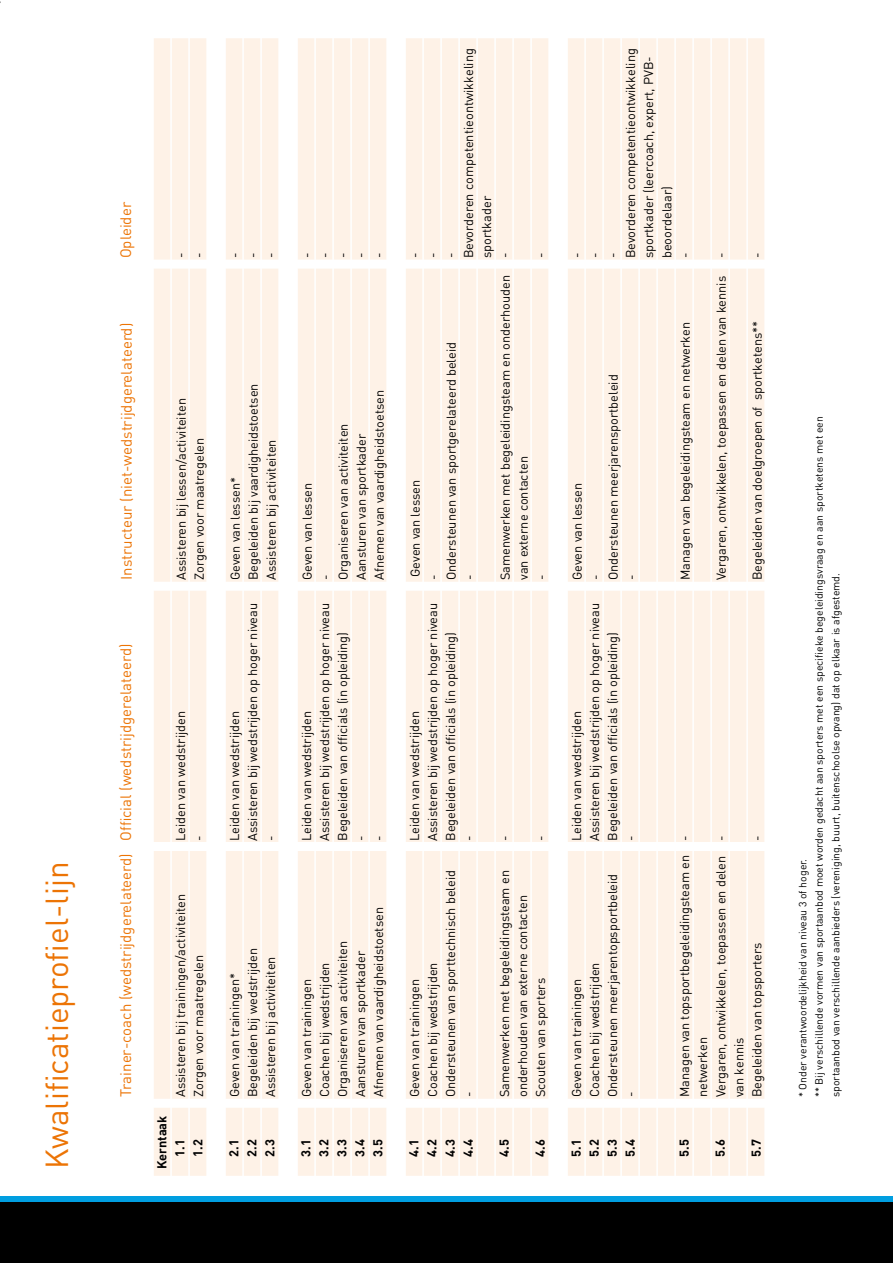
<style>
.page{position:relative;width:893px;height:1263px;background:#fff}
.page>*{position:absolute;margin:0;border:0;box-sizing:border-box;transform-origin:0 0}
.t1{font:31.5px "DIN";color:#ec7405}
.t2{font:15px "DIN";color:#ec7405}
.t3{font:12.75px/18px "DIN";color:#000}
.t4{font:700 12.75px/18px "DIN";color:#000;text-align:justify}
.t5{font:10.5px/16.5px "DIN";color:#000}
</style>
<div class="page">
<div style="left:0;top:1201px;width:893px;height:62px;background:#000"></div>
<div style="left:0;top:1196px;width:893px;height:5px;background:#009ee0"></div>
<div style="left:154px;top:38px;width:16px;height:1138px;background:#fef2e7"></div>
<div style="left:172px;top:38px;width:16px;height:1138px;background:#fef2e7"></div>
<div style="left:190px;top:38px;width:16px;height:1138px;background:#fef2e7"></div>
<div style="left:226px;top:38px;width:16px;height:1138px;background:#fef2e7"></div>
<div style="left:244px;top:38px;width:16px;height:1138px;background:#fef2e7"></div>
<div style="left:262px;top:38px;width:16px;height:1138px;background:#fef2e7"></div>
<div style="left:298px;top:38px;width:16px;height:1138px;background:#fef2e7"></div>
<div style="left:316px;top:38px;width:16px;height:1138px;background:#fef2e7"></div>
<div style="left:334px;top:38px;width:16px;height:1138px;background:#fef2e7"></div>
<div style="left:352px;top:38px;width:16px;height:1138px;background:#fef2e7"></div>
<div style="left:370px;top:38px;width:16px;height:1138px;background:#fef2e7"></div>
<div style="left:406px;top:38px;width:16px;height:1138px;background:#fef2e7"></div>
<div style="left:424px;top:38px;width:16px;height:1138px;background:#fef2e7"></div>
<div style="left:442px;top:38px;width:16px;height:1138px;background:#fef2e7"></div>
<div style="left:460px;top:38px;width:16px;height:1138px;background:#fef2e7"></div>
<div style="left:478px;top:38px;width:16px;height:1138px;background:#fef2e7"></div>
<div style="left:496px;top:38px;width:16px;height:1138px;background:#fef2e7"></div>
<div style="left:514px;top:38px;width:16px;height:1138px;background:#fef2e7"></div>
<div style="left:532px;top:38px;width:16px;height:1138px;background:#fef2e7"></div>
<div style="left:568px;top:38px;width:16px;height:1138px;background:#fef2e7"></div>
<div style="left:586px;top:38px;width:16px;height:1138px;background:#fef2e7"></div>
<div style="left:604px;top:38px;width:16px;height:1138px;background:#fef2e7"></div>
<div style="left:622px;top:38px;width:16px;height:1138px;background:#fef2e7"></div>
<div style="left:640px;top:38px;width:16px;height:1138px;background:#fef2e7"></div>
<div style="left:658px;top:38px;width:16px;height:1138px;background:#fef2e7"></div>
<div style="left:676px;top:38px;width:16px;height:1138px;background:#fef2e7"></div>
<div style="left:694px;top:38px;width:16px;height:1138px;background:#fef2e7"></div>
<div style="left:712px;top:38px;width:16px;height:1138px;background:#fef2e7"></div>
<div style="left:730px;top:38px;width:16px;height:1138px;background:#fef2e7"></div>
<div style="left:748px;top:38px;width:16px;height:1138px;background:#fef2e7"></div>
<div style="left:152px;top:1099px;width:624px;height:9px;background:#fff"></div>
<div style="left:152px;top:842px;width:628px;height:9px;background:#fff"></div>
<div style="left:152px;top:582px;width:623px;height:9px;background:#fff"></div>
<div style="left:152px;top:260px;width:626px;height:9px;background:#fff"></div>
<h1 class="t1" style="left:37px;top:1169px;width:309px;rotate:-90deg">Kwalificatieprofiel-lijn</h1>
<p class="t2" style="left:116px;top:258px;width:58px;rotate:-90deg">Opleider</p>
<p class="t2" style="left:117px;top:580px;width:258px;rotate:-90deg">Instructeur (niet-wedstrijdgerelateerd)</p>
<p class="t2" style="left:116px;top:841px;width:199px;rotate:-90deg">Official (wedstrijdgerelateerd)</p>
<p class="t2" style="left:116px;top:1097px;width:245px;rotate:-90deg">Trainer-coach (wedstrijdgerelateerd)</p>
<p class="t3" style="left:171px;top:258px;width:7px;rotate:-90deg">- -</p>
<p class="t3" style="left:225px;top:258px;width:7px;text-align:justify;rotate:-90deg">- - -</p>
<p class="t3" style="left:297px;top:258px;width:7px;text-align:justify;rotate:-90deg">- - - - -</p>
<p class="t3" style="left:172px;top:580px;width:183px;rotate:-90deg">Assisteren bij lessen/activiteiten<br>Zorgen voor maatregelen</p>
<p class="t3" style="left:226px;top:580px;width:198px;rotate:-90deg">Geven van lessen*<br>Begeleiden bij vaardigheidstoetsen<br>Assisteren bij activiteiten</p>
<p class="t3" style="left:298px;top:580px;width:192px;rotate:-90deg">Geven van lessen<br>-<br>Organiseren van activiteiten<br>Aansturen van sportkader<br>Afnemen van vaardigheidstoetsen</p>
<p class="t3" style="left:405px;top:258px;width:212px;rotate:-90deg">-<br>-<br>-<br>Bevorderen competentieontwikkeling sportkader<br>-</p>
<p class="t3" style="left:531px;top:258px;width:7px;rotate:-90deg">-</p>
<p class="t3" style="left:406px;top:580px;width:239px;rotate:-90deg">Geven van lessen<br>-<br>Ondersteunen van sportgerelateerd beleid -</p>
<p class="t3" style="left:496px;top:580px;width:307px;rotate:-90deg">Samenwerken met begeleidingsteam en onderhouden van externe contacten<br>-</p>
<p class="t3" style="left:171px;top:841px;width:131px;rotate:-90deg">Leiden van wedstrijden -</p>
<p class="t3" style="left:225px;top:841px;width:239px;rotate:-90deg">Leiden van wedstrijden<br>Assisteren bij wedstrijden op hoger niveau -</p>
<p class="t3" style="left:297px;top:841px;width:239px;rotate:-90deg">Leiden van wedstrijden<br>Assisteren bij wedstrijden op hoger niveau<br>Begeleiden van officials (in opleiding)<br>-<br>-</p>
<p class="t3" style="left:405px;top:841px;width:239px;rotate:-90deg">Leiden van wedstrijden<br>Assisteren bij wedstrijden op hoger niveau<br>Begeleiden van officials (in opleiding)<br>-</p>
<p class="t3" style="left:495px;top:841px;width:7px;rotate:-90deg">-</p>
<p class="t3" style="left:531px;top:841px;width:7px;rotate:-90deg">-</p>
<p class="t3" style="left:567px;top:258px;width:212px;rotate:-90deg">-<br>-<br>-<br>Bevorderen competentieontwikkeling sportkader (leercoach, expert, PVB&shy;beoordelaar)<br>-</p>
<p class="t3" style="left:568px;top:580px;width:207px;rotate:-90deg">Geven van lessen<br>-<br>Ondersteunen meerjarensportbeleid -</p>
<p class="t3" style="left:676px;top:580px;width:259px;rotate:-90deg">Managen van begeleidingsteam en netwerken</p>
<p class="t3" style="left:711px;top:258px;width:7px;rotate:-90deg">-</p>
<p class="t3" style="left:747px;top:258px;width:7px;rotate:-90deg">-</p>
<p class="t3" style="left:712px;top:580px;width:305px;rotate:-90deg">Vergaren, ontwikkelen, toepassen en delen van kennis</p>
<p class="t3" style="left:748px;top:580px;width:261px;rotate:-90deg">Begeleiden van doelgroepen of sportketens**</p>
<p class="t3" style="left:567px;top:841px;width:239px;rotate:-90deg">Leiden van wedstrijden<br>Assisteren bij wedstrijden op hoger niveau<br>Begeleiden van officials (in opleiding)<br>-</p>
<p class="t3" style="left:675px;top:841px;width:7px;rotate:-90deg">-</p>
<p class="t3" style="left:711px;top:841px;width:7px;rotate:-90deg">-</p>
<p class="t3" style="left:747px;top:841px;width:7px;rotate:-90deg">-</p>
<p class="t3" style="left:171px;top:1097px;width:204px;rotate:-90deg">Assisteren bij trainingen/activiteiten<br>Zorgen voor maatregelen</p>
<p class="t4" style="left:152px;top:1157px;width:43px;text-align:left;text-indent:-13px;rotate:-90deg">Kerntaak<br>1.1<br>1.2</p>
<p class="t3" style="left:225px;top:1097px;width:151px;rotate:-90deg">Geven van trainingen*<br>Begeleiden bij wedstrijden<br>Assisteren bij activiteiten</p>
<p class="t3" style="left:297px;top:1097px;width:192px;rotate:-90deg">Geven van trainingen<br>Coachen bij wedstrijden<br>Organiseren van activiteiten<br>Aansturen van sportkader<br>Afnemen van vaardigheidstoetsen</p>
<p class="t3" style="left:405px;top:1097px;width:228px;rotate:-90deg">Geven van trainingen<br>Coachen bij wedstrijden<br>Ondersteunen van sporttechnisch beleid -</p>
<p class="t3" style="left:495px;top:1097px;width:228px;rotate:-90deg">Samenwerken met begeleidingsteam en onderhouden van externe contacten<br>Scouten van sporters</p>
<p class="t3" style="left:567px;top:1097px;width:225px;rotate:-90deg">Geven van trainingen<br>Coachen bij wedstrijden<br>Ondersteunen meerjarentopsportbeleid -</p>
<p class="t3" style="left:675px;top:1097px;width:244px;rotate:-90deg">Managen van topsportbegeleidingsteam en netwerken<br>Vergaren, ontwikkelen, toepassen en delen van kennis<br>Begeleiden van topsporters</p>
<p class="t4" style="left:224px;top:1157px;width:19px;rotate:-90deg">2.1<br>2.2<br>2.3</p>
<p class="t4" style="left:296px;top:1157px;width:19px;rotate:-90deg">3.1<br>3.2<br>3.3<br>3.4<br>3.5</p>
<p class="t4" style="left:404px;top:1157px;width:19px;rotate:-90deg">4.1<br>4.2<br>4.3<br>4.4</p>
<p class="t4" style="left:494px;top:1157px;width:19px;rotate:-90deg">4.5</p>
<p class="t4" style="left:530px;top:1157px;width:19px;rotate:-90deg">4.6</p>
<p class="t4" style="left:566px;top:1157px;width:19px;rotate:-90deg">5.1<br>5.2<br>5.3<br>5.4</p>
<p class="t4" style="left:674px;top:1157px;width:19px;rotate:-90deg">5.5</p>
<p class="t4" style="left:710px;top:1157px;width:19px;rotate:-90deg">5.6</p>
<p class="t4" style="left:747px;top:1157px;width:19px;rotate:-90deg">5.7</p>
<p class="t5" style="left:794px;top:1097px;width:682px;rotate:-90deg">* Onder verantwoordelijkheid van niveau 3 of hoger.<br>** Bij verschillende vormen van sportaanbod moet worden gedacht aan sporters met een specifieke begeleidingsvraag en aan sportketens met een sportaanbod van verschillende aanbieders (vereniging, buurt, buitenschoolse opvang) dat op elkaar is afgestemd.</p>
</div>
